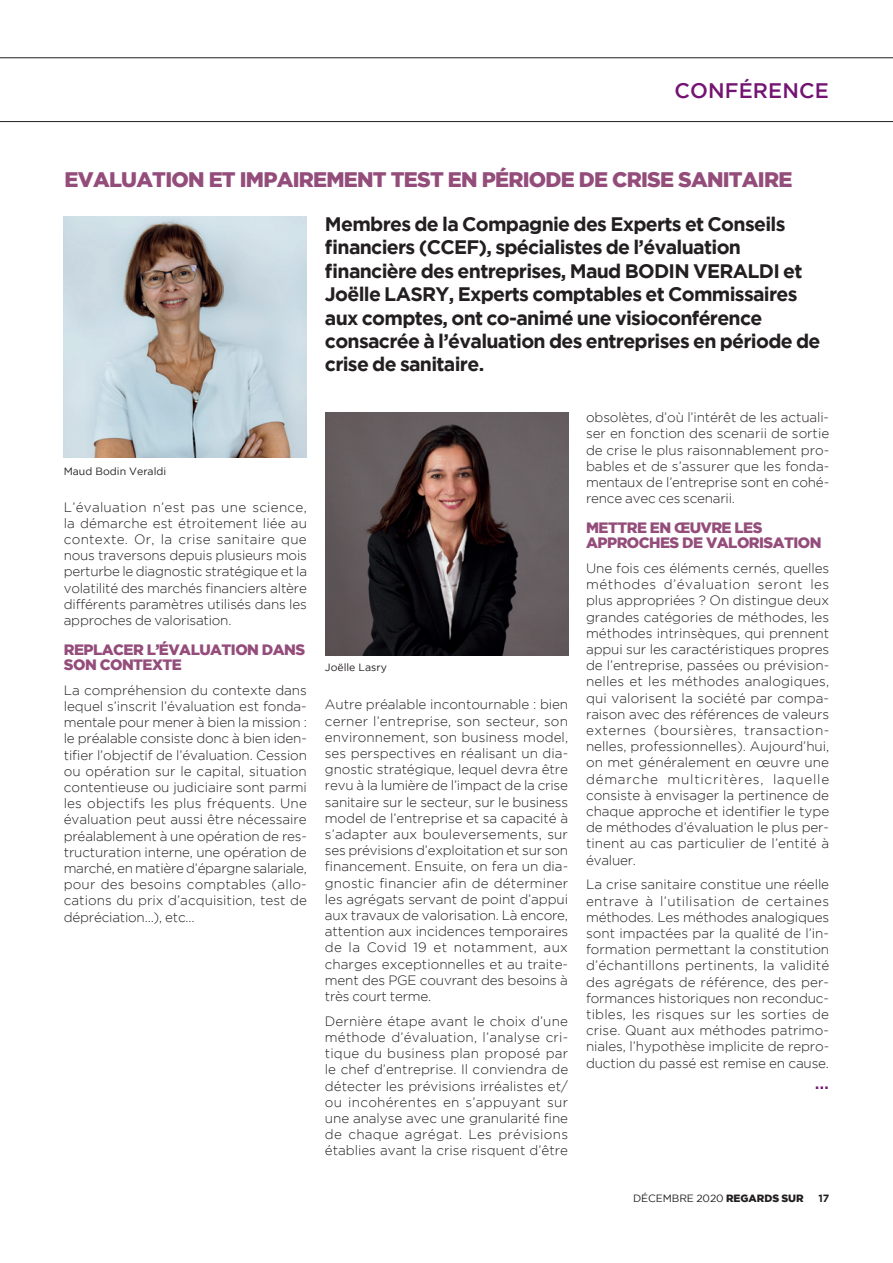
<style>
.page{position:relative;width:893px;height:1263px;background:#fff}
.page>*{position:absolute;margin:0;border:0;box-sizing:border-box;transform-origin:0 0}
.t1{font:900 21px "Gotham";letter-spacing:-.035em;color:#944d7b}
.t2{font:500 21px "Gotham";letter-spacing:.01em;color:#731372}
.t3{font:700 19.5px/23.4px "Gotham";letter-spacing:-.035em;color:#231f20}
.t4{font:500 18px "Gotham";color:#731372}
.t5{font:900 15px/15px "Gotham";letter-spacing:-.035em;color:#944d7b}
.t6{font:300 13.5px/16.2px "Gotham";letter-spacing:-.01em;color:#231f20;text-align:justify}
.t7{font:10.5px "Gotham";color:#231f20}
.t8{font:700 10.5px "Gotham";color:#231f20}
.s1{font-weight:900}
</style>
<div class="page">
<hr style="left:0;top:57px;width:893px;height:1px;background:#231f20">
<hr style="left:0;top:121px;width:893px;height:1px;background:#231f20">
<img style="left:64px;top:217px;width:243px;height:241px">
<img style="left:325px;top:412px;width:243px;height:243px">
<h1 class="t2" style="left:674px;top:82px;width:156px">CONFÉRENCE</h1>
<h1 class="t1" style="left:65px;top:171px;width:729px">EVALUATION ET IMPAIREMENT TEST EN PÉRIODE DE CRISE SANITAIRE</h1>
<p class="t7" style="left:64px;top:467px;width:104px">Maud Bodin Veraldi</p>
<p class="t6" style="left:64px;top:500px;width:245px">L’évaluation n’est pas une science, la démarche est étroitement liée au contexte. Or, la crise sanitaire que nous traversons depuis plusieurs mois perturbe le diagnostic stratégique et la volatilité des marchés financiers altère différents paramètres utilisés dans les approches de valorisation.</p>
<p class="t5" style="left:64px;top:643px;width:243px">REPLACER L’ÉVALUATION DANS<br>SON CONTEXTE</p>
<p class="t6" style="left:64px;top:683px;width:245px">La compréhension du contexte dans lequel s’inscrit l’évaluation est fonda&shy;mentale pour mener à bien la mission : le préalable consiste donc à bien iden&shy;tifier l’objectif de l’évaluation. Cession ou opération sur le capital, situation contentieuse ou judiciaire sont parmi les objectifs les plus fréquents. Une évaluation peut aussi être nécessaire préalablement à une opération de res&shy;tructuration interne, une opération de marché, en matière d’épargne salariale, pour des besoins comptables (allo&shy;cations du prix d’acquisition, test de dépréciation…), etc…</p>
<p class="t3" style="left:325px;top:214px;width:497px">Membres de la Compagnie des Experts et Conseils financiers (CCEF), spécialistes de l’évaluation financière des entreprises, Maud BODIN VERALDI et Joëlle LASRY, Experts comptables et Commissaires aux comptes, ont co-animé une visioconférence consacrée à l’évaluation des entreprises en période de crise de sanitaire.</p>
<p class="t7" style="left:325px;top:664px;width:63px">Joëlle Lasry</p>
<p class="t6" style="left:325px;top:697px;width:245px">Autre préalable incontournable : bien cerner l’entreprise, son secteur, son environnement, son business model, ses perspectives en réalisant un dia&shy;gnostic stratégique, lequel devra être revu à la lumière de l’impact de la crise sanitaire sur le secteur, sur le business model de l’entreprise et sa capacité à s’adapter aux bouleversements, sur ses prévisions d’exploitation et sur son financement. Ensuite, on fera un dia&shy;gnostic financier afin de déterminer les agrégats servant de point d’appui aux travaux de valorisation. Là encore, attention aux incidences temporaires de la Covid 19 et notamment, aux charges exceptionnelles et au traite&shy;ment des PGE couvrant des besoins à très court terme.</p>
<p class="t6" style="left:325px;top:1014px;width:245px">Dernière étape avant le choix d’une méthode d’évaluation, l’analyse cri&shy;tique du business plan proposé par le chef d’entreprise. Il conviendra de détecter les prévisions irréalistes et/ ou incohérentes en s’appuyant sur une analyse avec une granularité fine de chaque agrégat. Les prévisions établies avant la crise risquent d’être</p>
<p class="t6" style="left:586px;top:410px;width:245px">obsolètes, d’où l’intérêt de les actuali&shy;ser en fonction des scenarii de sortie de crise le plus raisonnablement pro&shy;bables et de s’assurer que les fonda&shy;mentaux de l’entreprise sont en cohé&shy;rence avec ces scenarii.</p>
<p class="t5" style="left:586px;top:521px;width:237px">METTRE EN ŒUVRE LES<br>APPROCHES DE VALORISATION</p>
<p class="t6" style="left:586px;top:561px;width:245px">Une fois ces éléments cernés, quelles méthodes d’évaluation seront les plus appropriées ? On distingue deux grandes catégories de méthodes, les méthodes intrinsèques, qui prennent appui sur les caractéristiques propres de l’entreprise, passées ou prévision&shy;nelles et les méthodes analogiques, qui valorisent la société par compa&shy;raison avec des références de valeurs externes (boursières, transaction&shy;nelles, professionnelles). Aujourd’hui, on met généralement en œuvre une démarche multicritères, laquelle consiste à envisager la pertinence de chaque approche et identifier le type de méthodes d’évaluation le plus per&shy;tinent au cas particulier de l’entité à évaluer.</p>
<p class="t6" style="left:586px;top:877px;width:245px">La crise sanitaire constitue une réelle entrave à l’utilisation de certaines méthodes. Les méthodes analogiques sont impactées par la qualité de l’in&shy;formation permettant la constitution d’échantillons pertinents, la validité des agrégats de référence, des per&shy;formances historiques non reconduc&shy;tibles, les risques sur les sorties de crise. Quant aux méthodes patrimo&shy;niales, l’hypothèse implicite de repro&shy;duction du passé est remise en cause.</p>
<h3 class="t4" style="left:815px;top:1076px;width:16px">…</h3>
<p class="t7" style="left:633px;top:1195px;width:172px">DÉCEMBRE 2020 <span class="s1">REGARDS SUR</span></p>
<p class="t8" style="left:818px;top:1195px;width:12px">17</p>
</div>
